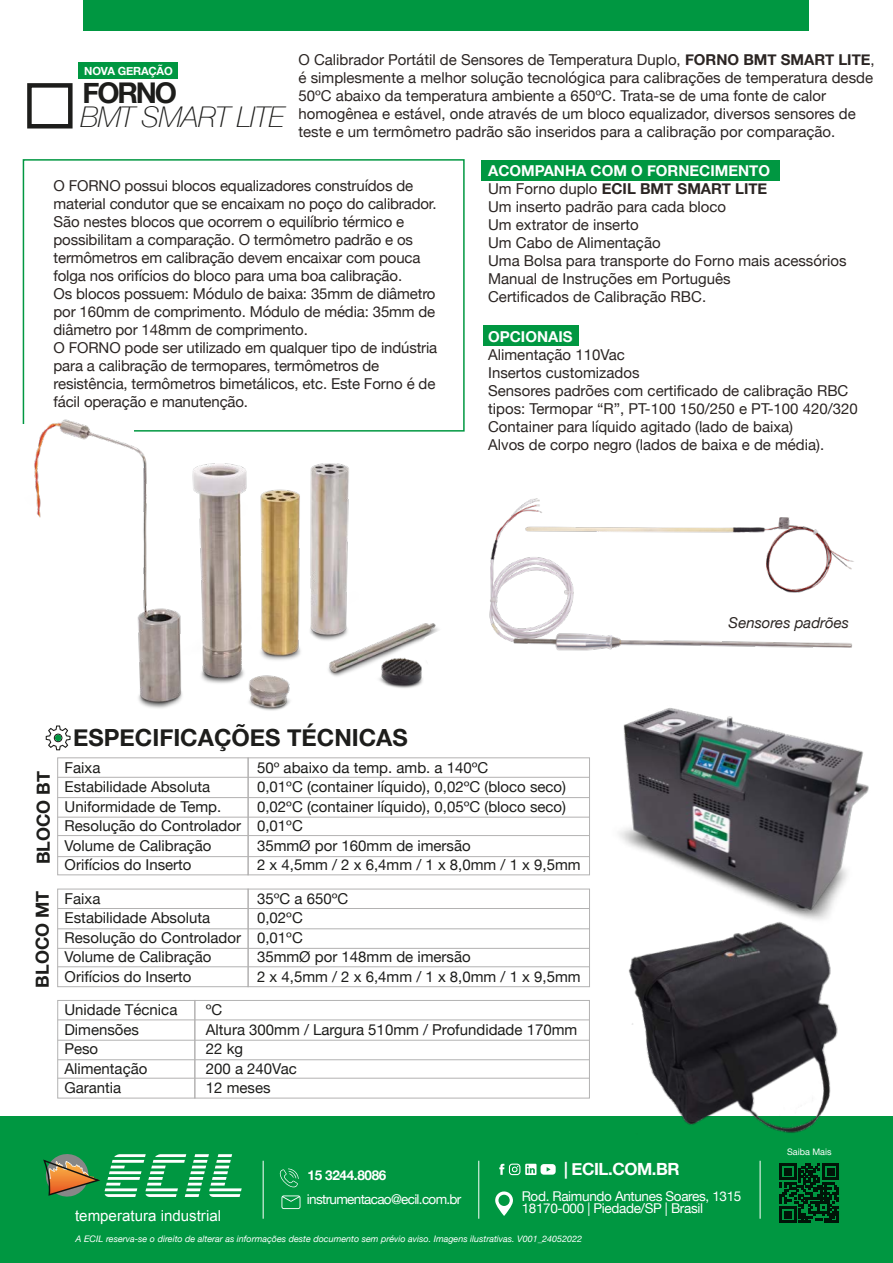
<style>
.page{position:relative;width:893px;height:1263px;background:#fff}
.page>*{position:absolute;margin:0;border:0;box-sizing:border-box;transform-origin:0 0}
.t1{font:italic 100 28.5px "Helvetica Neue";letter-spacing:-.025em;color:#1d1d1b}
.t2{font:700 28.5px "Helvetica Neue";letter-spacing:-.075em;color:#1d1d1b}
.t3{font:700 23.55px "Helvetica Neue";color:#1d1d1b}
.t4{font:700 18px "Helvetica Neue";color:#1d1d1b}
.t5{font:700 16.8px "Helvetica Neue";letter-spacing:-.025em;color:#fff}
.t6{font:15.15px "Arial";color:#fff}
.t7{font:15px/18px "Helvetica Neue";color:#2b2523}
.t8{font:15px/19.5px "Helvetica Neue";color:#1d1d1b}
.t9{font:italic 15px "Helvetica Neue";color:#2b2523}
.t10{font:700 15px "Helvetica Neue";color:#fff}
.t11{font:13.5px/12px "Helvetica Neue";letter-spacing:-.025em;color:#fff}
.t12{font:13.5px "Helvetica Neue";letter-spacing:-.05em;color:#fff}
.t13{font:700 13.5px "Helvetica Neue";letter-spacing:-.025em;color:#fff}
.t14{font:700 11.25px "Helvetica Neue";letter-spacing:-.02em;color:#fff}
.t15{font:italic 9px "Helvetica Neue";color:#fff}
.t16{font:9px "Helvetica Neue";color:#fff}
.s1{font-weight:700}
.s2{font-weight:700;color:#fff}
</style>
<div class="page">
<img style="left:619px;top:708px;width:250px;height:212px">
<div style="left:0;top:1116px;width:893px;height:147px;background:#009741"></div>
<svg style="left:499px;top:1163px;width:57px;height:12px"></svg>
<svg style="left:281px;top:1195px;width:19px;height:14px"></svg>
<svg style="left:280px;top:1168px;width:19px;height:19px"></svg>
<svg style="left:43px;top:1154px;width:199px;height:43px"></svg>
<hr style="left:263px;top:1161px;width:1px;height:58px;background:#fff">
<hr style="left:478px;top:1161px;width:1px;height:58px;background:#fff">
<hr style="left:760px;top:1161px;width:1px;height:58px;background:#fff">
<svg style="left:779px;top:1163px;width:60px;height:60px"></svg>
<svg style="left:495px;top:1191px;width:18px;height:25px"></svg>
<div style="left:84px;top:0;width:725px;height:30px;background:#009741"></div>
<div style="left:27px;top:83px;width:46px;height:45px;border:4px solid #1d1d1b"></div>
<div style="left:79px;top:62px;width:99px;height:16px;background:#009741"></div>
<div style="left:483px;top:326px;width:96px;height:20px;background:#009741"></div>
<div style="left:57px;top:1000px;width:138px;height:98px;border:1px solid #b3b2b2"></div>
<div style="left:194px;top:1000px;width:396px;height:98px;border:1px solid #b3b2b2"></div>
<hr style="left:58px;top:1019px;width:531px;height:1px;background:#b3b2b2">
<hr style="left:58px;top:1040px;width:531px;height:1px;background:#b3b2b2">
<hr style="left:58px;top:1059px;width:531px;height:1px;background:#b3b2b2">
<hr style="left:58px;top:1078px;width:531px;height:1px;background:#b3b2b2">
<div style="left:23px;top:159px;width:442px;height:273px;border:2px solid #009741"></div>
<div style="left:482px;top:160px;width:298px;height:20px;background:#009741"></div>
<div style="left:57px;top:889px;width:192px;height:98px;border:1px solid #b3b2b2"></div>
<div style="left:248px;top:889px;width:342px;height:98px;border:1px solid #b3b2b2"></div>
<hr style="left:58px;top:908px;width:531px;height:1px;background:#b3b2b2">
<hr style="left:58px;top:928px;width:531px;height:1px;background:#b3b2b2">
<hr style="left:58px;top:948px;width:531px;height:1px;background:#b3b2b2">
<hr style="left:58px;top:966px;width:531px;height:1px;background:#b3b2b2">
<div style="left:57px;top:757px;width:192px;height:118px;border:1px solid #b3b2b2"></div>
<div style="left:248px;top:757px;width:342px;height:118px;border:1px solid #b3b2b2"></div>
<hr style="left:58px;top:777px;width:531px;height:1px;background:#b3b2b2">
<hr style="left:58px;top:797px;width:531px;height:1px;background:#b3b2b2">
<hr style="left:58px;top:817px;width:531px;height:1px;background:#b3b2b2">
<hr style="left:58px;top:835px;width:531px;height:1px;background:#b3b2b2">
<hr style="left:58px;top:856px;width:531px;height:1px;background:#b3b2b2">
<img style="left:628px;top:922px;width:210px;height:211px">
<svg style="left:46px;top:726px;width:25px;height:24px"></svg>
<img style="left:489px;top:498px;width:365px;height:153px">
<img style="left:22px;top:418px;width:428px;height:308px">
<img style="left:242px;top:674px;width:57px;height:41px">
<p class="t14" style="left:84px;top:62px;width:90px">NOVA GERAÇÃO</p>
<p class="t7" style="left:298px;top:51px;width:578px">O Calibrador Portátil de Sensores de Temperatura Duplo, <span class="s1">FORNO BMT SMART LITE</span>, é simplesmente a melhor solução tecnológica para calibrações de temperatura desde 50ºC abaixo da temperatura ambiente a 650ºC. Trata-se de uma fonte de calor homogênea e estável, onde através de um bloco equalizador, diversos sensores de teste e um termômetro padrão são inseridos para a calibração por comparação.</p>
<h1 class="t2" style="left:83px;top:70px;width:96px">FORNO</h1>
<h1 class="t1" style="left:80px;top:95px;width:206px">BMT SMART LITE</h1>
<p class="t7" style="left:54px;top:177px;width:385px">O FORNO possui blocos equalizadores construídos de material condutor que se encaixam no poço do calibrador.<br>São nestes blocos que ocorrem o equilíbrio térmico e possibilitam a comparação. O termômetro padrão e os termômetros em calibração devem encaixar com pouca folga nos orifícios do bloco para uma boa calibração.<br>Os blocos possuem: Módulo de baixa: 35mm de diâmetro por 160mm de comprimento. Módulo de média: 35mm de diâmetro por 148mm de comprimento.<br>O FORNO pode ser utilizado em qualquer tipo de indústria para a calibração de termopares, termômetros de resistência, termômetros bimetálicos, etc. Este Forno é de fácil operação e manutenção.</p>
<p class="t7" style="left:488px;top:162px;width:360px"><span class="s2">ACOMPANHA COM O FORNECIMENTO<br></span>Um Forno duplo <span class="s1">ECIL BMT SMART LITE<br></span>Um inserto padrão para cada bloco<br>Um extrator de inserto<br>Um Cabo de Alimentação<br>Uma Bolsa para transporte do Forno mais acessórios<br>Manual de Instruções em Português<br>Certificados de Calibração RBC.</p>
<p class="t10" style="left:488px;top:325px;width:86px">OPCIONAIS</p>
<p class="t7" style="left:488px;top:347px;width:371px">Alimentação 110Vac<br>Insertos customizados<br>Sensores padrões com certificado de calibração RBC tipos: Termopar “R”, PT-100 150/250 e PT-100 420/320<br>Container para líquido agitado (lado de baixa)<br>Alvos de corpo negro (lados de baixa e de média).</p>
<h2 class="t3" style="left:73px;top:719px;width:336px">ESPECIFICAÇÕES TÉCNICAS</h2>
<p class="t9" style="left:729px;top:612px;width:122px">Sensores padrões</p>
<p class="t4" style="left:29px;top:864px;width:95px;rotate:-90deg">BLOCO BT</p>
<p class="t8" style="left:65px;top:758px;width:178px">Faixa<br>Estabilidade Absoluta<br>Uniformidade de Temp.<br>Resolução do Controlador<br>Volume de Calibração<br>Orifícios do Inserto</p>
<p class="t8" style="left:257px;top:758px;width:311px">50º abaixo da temp. amb. a 140ºC<br>0,01ºC (container líquido), 0,02ºC (bloco seco)<br>0,02ºC (container líquido), 0,05ºC (bloco seco)<br>0,01ºC<br>35mmØ por 160mm de imersão</p>
<p class="t8" style="left:257px;top:856px;width:325px">2 x 4,5mm / 2 x 6,4mm / 1 x 8,0mm / 1 x 9,5mm</p>
<p class="t4" style="left:28px;top:988px;width:99px;rotate:-90deg">BLOCO MT</p>
<p class="t8" style="left:65px;top:890px;width:178px">Faixa<br>Estabilidade Absoluta<br>Resolução do Controlador<br>Volume de Calibração<br>Orifícios do Inserto</p>
<p class="t8" style="left:257px;top:890px;width:325px">35ºC a 650ºC<br>0,02ºC<br>0,01ºC<br>35mmØ por 148mm de imersão<br>2 x 4,5mm / 2 x 6,4mm / 1 x 8,0mm / 1 x 9,5mm</p>
<p class="t8" style="left:64px;top:1001px;width:115px">Unidade Técnica<br>Dimensões<br>Peso<br>Alimentação<br>Garantia</p>
<p class="t8" style="left:206px;top:1001px;width:373px">ºC<br>Altura 300mm / Largura 510mm / Profundidade 170mm<br>22 kg<br>200 a 240Vac<br>12 meses</p>
<p class="t6" style="left:75px;top:1205px;width:148px">temperatura industrial</p>
<p class="t13" style="left:307px;top:1165px;width:80px">15 3244.8086</p>
<p class="t12" style="left:307px;top:1190px;width:156px">instrumentacao@ecil.com.br</p>
<p class="t5" style="left:564px;top:1155px;width:117px">| ECIL.COM.BR</p>
<p class="t11" style="left:522px;top:1191px;width:221px">Rod. Raimundo Antunes Soares, 1315<br>18170-000 | Piedade/SP | Brasil</p>
<p class="t15" style="left:76px;top:1232px;width:508px">A ECIL reserva-se o direito de alterar as informações deste documento sem prévio aviso. Imagens ilustrativas. V001_24052022</p>
<p class="t16" style="left:787px;top:1145px;width:46px">Saiba Mais</p>
</div>
